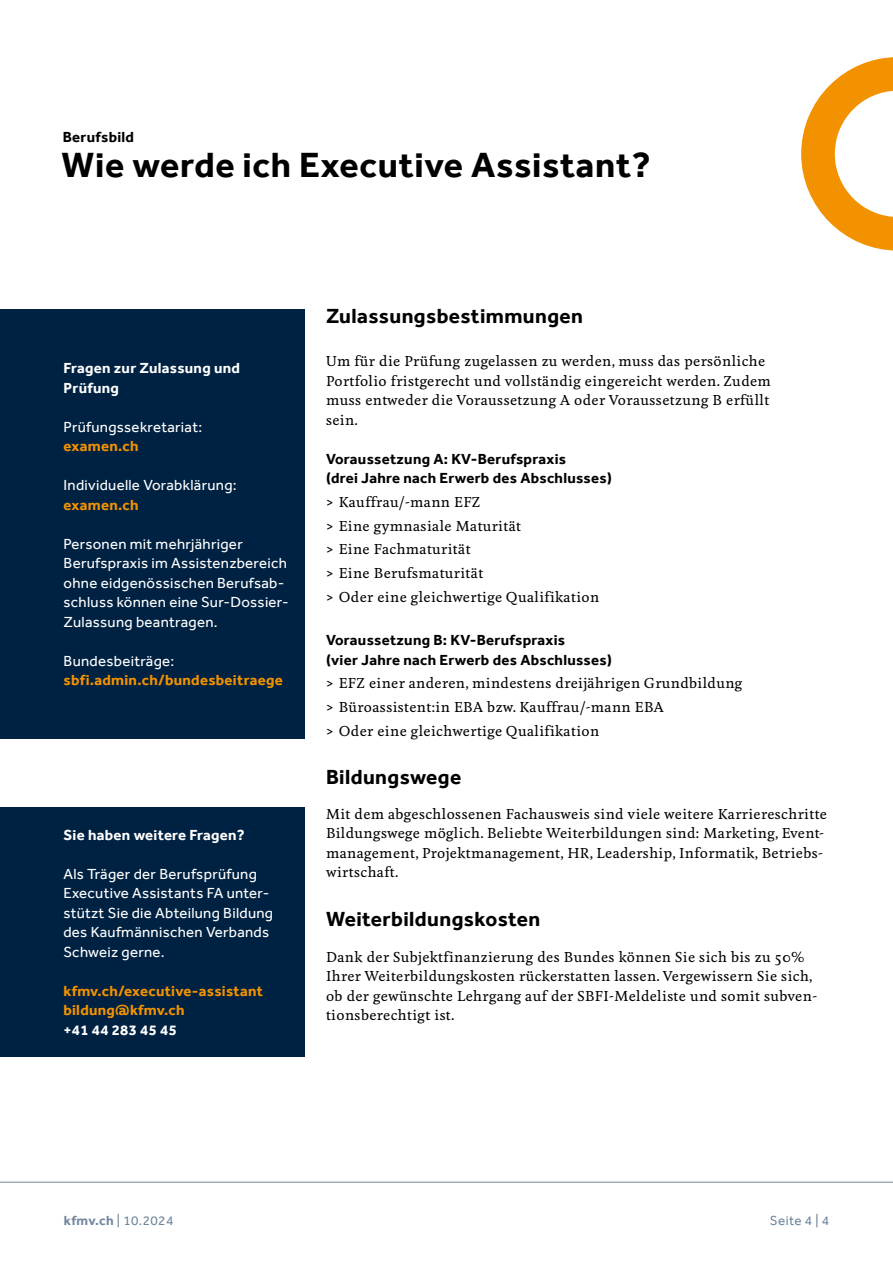
<style>
.page{position:relative;width:893px;height:1263px;background:#fff}
.page>*{position:absolute;margin:0;border:0;box-sizing:border-box;transform-origin:0 0}
.t1{font:700 36px "Effra";letter-spacing:.02em;color:#000}
.t2{font:700 21px "Effra";letter-spacing:.02em;color:#000}
.t3{font:15px/19.5px "Effra";letter-spacing:.02em;color:#fff}
.t4{font:700 15px/19.5px "Effra";letter-spacing:.02em;color:#000}
.t5{font:700 15px/19.5px "Effra";letter-spacing:.02em;color:#f39200}
.t6{font:700 15px/19.5px "Effra";letter-spacing:.02em;color:#fff}
.t7{font:500 13.5px/19.5px "Feijoa";letter-spacing:.03em;color:#000}
.t8{font:13.5px "Effra";letter-spacing:.03em;color:#71879e}
.s1{font-family:"Effra";font-weight:400}
.s2{font-weight:700}
</style>
<div class="page">
<hr style="left:0;top:1182px;width:893px;height:1px;background:#71879e">
<svg style="left:801px;top:57px;width:92px;height:194px"></svg>
<div style="left:0;top:807px;width:304px;height:250px;background:#002242"></div>
<div style="left:0;top:309px;width:305px;height:430px;background:#002242"></div>
<p class="t4" style="left:63px;top:127px;width:73px">Berufsbild</p>
<h1 class="t1" style="left:62px;top:143px;width:590px">Wie werde ich Executive Assistant?</h1>
<p class="t6" style="left:64px;top:358px;width:178px">Fragen zur Zulassung und<br>Prüfung</p>
<p class="t3" style="left:64px;top:417px;width:140px">Prüfungssekretariat:</p>
<p class="t5" style="left:64px;top:436px;width:77px">examen.ch</p>
<p class="t3" style="left:64px;top:475px;width:175px">Individuelle Vorabklärung:</p>
<p class="t5" style="left:64px;top:495px;width:77px">examen.ch</p>
<p class="t3" style="left:64px;top:534px;width:227px">Personen mit mehrjähriger<br>Berufspraxis im Assistenzbereich ohne eidgenössischen Berufsab&shy;schluss können eine Sur-Dossier-<br>Zulassung beantragen.</p>
<p class="t3" style="left:64px;top:651px;width:112px">Bundesbeiträge:</p>
<p class="t5" style="left:64px;top:670px;width:221px">sbfi.admin.ch/bundesbeitraege</p>
<p class="t6" style="left:63px;top:825px;width:183px">Sie haben weitere Fragen?</p>
<p class="t3" style="left:63px;top:864px;width:211px">Als Träger der Berufsprüfung<br>Executive Assistants FA unter&shy;stützt Sie die Abteilung Bildung des Kaufmännischen Verbands<br>Schweiz gerne.</p>
<p class="t5" style="left:63px;top:981px;width:201px">kfmv.ch/executive-assistant bildung@kfmv.ch</p>
<p class="t6" style="left:63px;top:1020px;width:115px">+41 44 283 45 45</p>
<h2 class="t2" style="left:326px;top:304px;width:259px">Zulassungsbestimmungen</h2>
<p class="t7" style="left:326px;top:352px;width:446px">Um für die Prüfung zugelassen zu werden, muss das persönliche Portfolio fristgerecht und vollständig eingereicht werden. Zudem muss entweder die Voraussetzung A oder Voraussetzung B erfüllt sein.</p>
<p class="t4" style="left:326px;top:449px;width:287px">Voraussetzung A: KV-Berufspraxis<br>(drei Jahre nach Erwerb des Abschlusses)</p>
<p class="t7" style="left:326px;top:490px;width:275px;line-height:23.7px"><span class="s1">&gt;</span> Kauffrau/-mann EFZ<br><span class="s1">&gt;</span> Eine gymnasiale Maturität<br><span class="s1">&gt;</span> Eine Fachmaturität<br><span class="s1">&gt;</span> Eine Berufsmaturität<br><span class="s1">&gt;</span> Oder eine gleichwertige Qualifikation</p>
<p class="t4" style="left:326px;top:630px;width:287px">Voraussetzung B: KV-Berufspraxis<br>(vier Jahre nach Erwerb des Abschlusses)</p>
<p class="t7" style="left:326px;top:672px;width:418px;line-height:23.7px"><span class="s1">&gt;</span> EFZ einer anderen, mindestens dreijährigen Grundbildung <span class="s1">&gt;</span> Büroassistent:in EBA bzw. Kauffrau/-mann EBA<br><span class="s1">&gt;</span> Oder eine gleichwertige Qualifikation</p>
<h2 class="t2" style="left:326px;top:764px;width:137px">Bildungswege</h2>
<p class="t7" style="left:326px;top:805px;width:502px">Mit dem abgeschlossenen Fachausweis sind viele weitere Karriereschritte Bildungswege möglich. Beliebte Weiterbildungen sind: Marketing, Event&shy;management, Projektmanagement, HR, Leadership, Informatik, Betriebs&shy;wirtschaft.</p>
<h2 class="t2" style="left:326px;top:907px;width:216px">Weiterbildungskosten</h2>
<p class="t7" style="left:326px;top:947px;width:493px">Dank der Subjektfinanzierung des Bundes können Sie sich bis zu 50% Ihrer Weiterbildungskosten rückerstatten lassen. Vergewissern Sie sich, ob der gewünschte Lehrgang auf der SBFI-Meldeliste und somit subven&shy;tionsberechtigt ist.</p>
<p class="t8" style="left:64px;top:1212px;width:111px"><span class="s2">kfmv.ch</span> | 10.2024</p>
<p class="t8" style="left:770px;top:1212px;width:61px">Seite 4 | 4</p>
</div>
